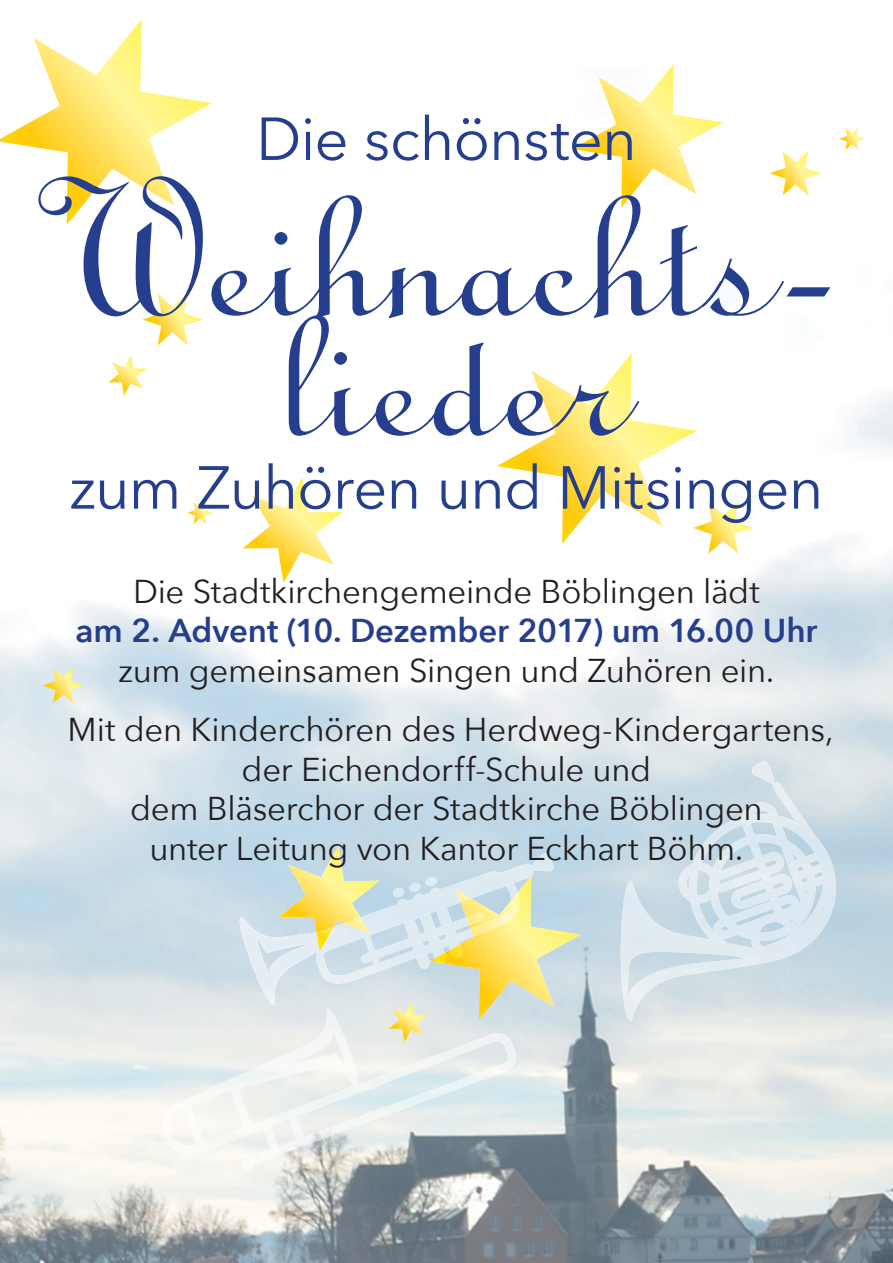
<style>
.page{position:relative;width:893px;height:1263px;background:#fff}
.page>*{position:absolute;margin:0;border:0;box-sizing:border-box;transform-origin:0 0}
.t1{font:219px "Typo Upright BT";letter-spacing:-.01em;color:#253f8e}
.t2{font:60px "Avenir Next";letter-spacing:-.015em;color:#253f8e}
.t3{font:33px/39.6px "Avenir Next";letter-spacing:-.01em;color:#231f20;text-align:center}
.t4{font:600 33px "Avenir Next";letter-spacing:-.005em;color:#253f8e}
</style>
<div class="page">
<img style="left:0;top:127px;width:893px;height:1136px">
<svg style="left:0;top:19px;width:212px;height:206px"></svg>
<svg style="left:770px;top:151px;width:51px;height:45px"></svg>
<svg style="left:839px;top:128px;width:26px;height:22px"></svg>
<svg style="left:142px;top:293px;width:61px;height:52px"></svg>
<svg style="left:108px;top:355px;width:39px;height:41px"></svg>
<svg style="left:187px;top:502px;width:26px;height:22px"></svg>
<svg style="left:43px;top:668px;width:41px;height:35px"></svg>
<img style="left:689px;top:814px;width:149px;height:145px">
<img style="left:741px;top:802px;width:31px;height:50px">
<img style="left:710px;top:852px;width:43px;height:29px">
<img style="left:678px;top:863px;width:41px;height:18px">
<img style="left:832px;top:874px;width:1px;height:17px">
<img style="left:785px;top:955px;width:11px;height:3px">
<img style="left:752px;top:761px;width:22px;height:23px">
<img style="left:772px;top:782px;width:57px;height:32px">
<img style="left:753px;top:814px;width:79px;height:141px">
<img style="left:621px;top:881px;width:164px;height:140px">
<svg style="left:242px;top:477px;width:101px;height:106px"></svg>
<img style="left:532px;top:853px;width:22px;height:18px">
<img style="left:349px;top:958px;width:40px;height:25px">
<img style="left:379px;top:864px;width:155px;height:53px">
<img style="left:379px;top:917px;width:10px;height:41px">
<img style="left:361px;top:963px;width:18px;height:2px">
<img style="left:240px;top:916px;width:109px;height:89px">
<svg style="left:279px;top:846px;width:100px;height:117px;background:#dbe0bc"></svg>
<img style="left:256px;top:937px;width:59px;height:41px">
<img style="left:206px;top:1008px;width:152px;height:25px">
<img style="left:200px;top:1033px;width:316px;height:129px">
<img style="left:161px;top:1071px;width:100px;height:83px">
<img style="left:240px;top:1153px;width:19px;height:18px">
<img style="left:228px;top:1081px;width:25px;height:50px">
<img style="left:182px;top:1103px;width:24px;height:48px">
<img style="left:288px;top:1115px;width:18px;height:29px">
<img style="left:264px;top:1126px;width:17px;height:29px">
<svg style="left:572px;top:64px;width:151px;height:144px"></svg>
<svg style="left:497px;top:353px;width:256px;height:201px"></svg>
<svg style="left:389px;top:876px;width:191px;height:166px;background:#dde1c7"></svg>
<h2 class="t2" style="left:256px;top:88px;width:382px">Die schönsten</h2>
<h1 class="t1" style="left:52px;top:128px;width:797px">Weihnachts-</h1>
<h1 class="t1" style="left:270px;top:248px;width:350px">lieder</h1>
<h2 class="t2" style="left:69px;top:437px;width:756px">zum Zuhören und Mitsingen</h2>
<p class="t3" style="left:133px;top:570px;width:628px">Die Stadtkirchengemeinde Böblingen lädt</p>
<p class="t4" style="left:75px;top:603px;width:744px">am 2. Advent (10. Dezember 2017) um 16.00 Uhr</p>
<p class="t3" style="left:68px;top:640px;width:767px;line-height:59.1px">zum gemeinsamen Singen und Zuhören ein.<br>Mit den Kinderchören des Herdweg-Kindergartens,</p>
<p class="t3" style="left:130px;top:748px;width:634px">der Eichendorff-Schule und<br>dem Bläserchor der Stadtkirche Böblingen unter Leitung von Kantor Eckhart Böhm.</p>
</div>
